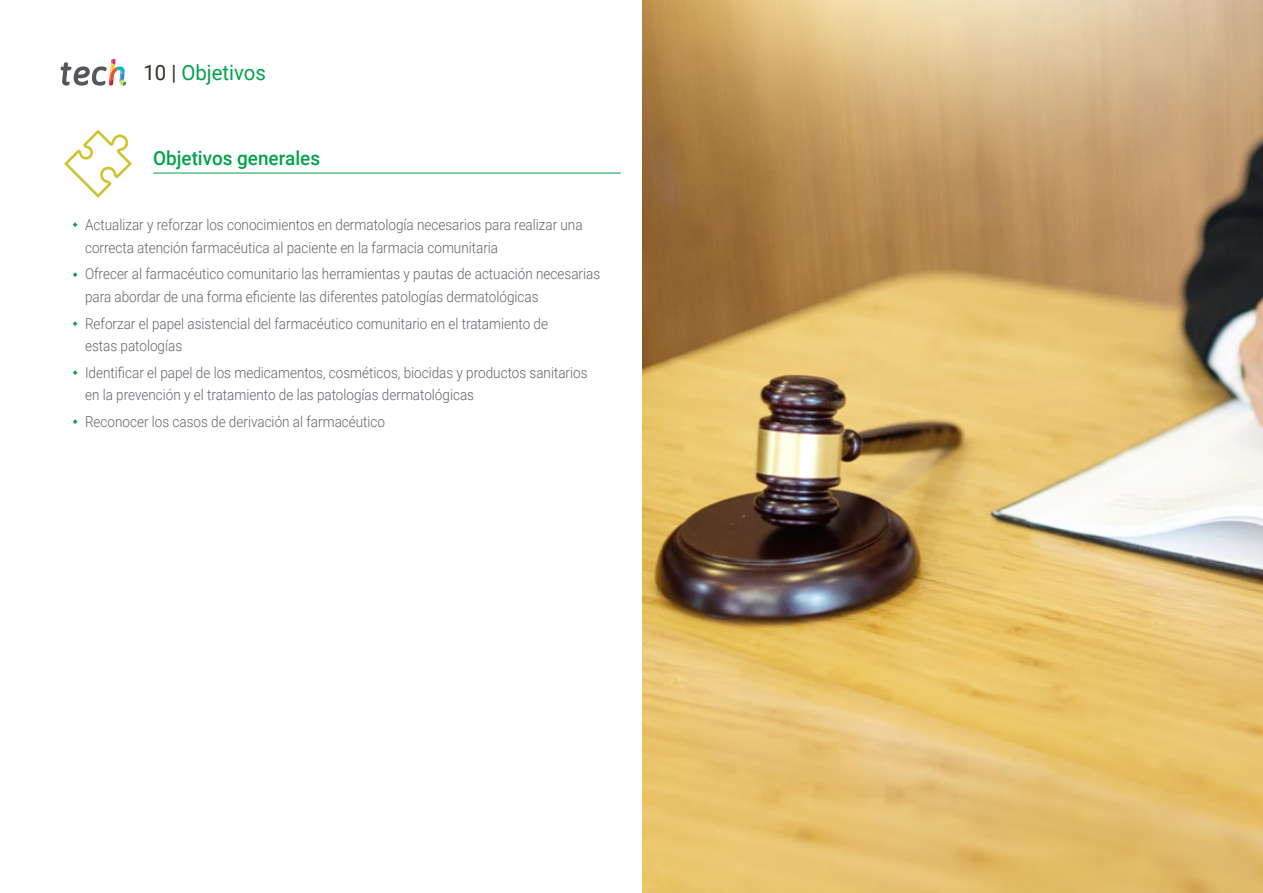
<style>
.page{position:relative;width:1263px;height:893px;background:#fff}
.page>*{position:absolute;margin:0;border:0;box-sizing:border-box;transform-origin:0 0}
.t1{font:21px "Roboto";color:#04a14d}
.t2{font:500 19.5px "Roboto";color:#04a14d}
.t3{font:300 15px/22.5px "Roboto";color:#61646a;scale:.9 1}
.s1{color:#312e20}
</style>
<div class="page">
<img style="left:642px;top:0;width:621px;height:893px">
<svg style="left:61px;top:59px;width:65px;height:27px"></svg>
<hr style="left:153px;top:173px;width:468px;height:1px;background:#04a14d">
<svg style="left:64px;top:130px;width:68px;height:68px"></svg>
<h1 class="t1" style="left:144px;top:57px;width:124px"><span class="s1">10 |</span> Objetivos</h1>
<h2 class="t2" style="left:153px;top:144px;width:169px">Objetivos generales</h2>
<p class="t3" style="left:85px;top:213px;width:554px">Actualizar y reforzar los conocimientos en dermatología necesarios para realizar una correcta atención farmacéutica al paciente en la farmacia comunitaria</p>
<p class="t3" style="left:85px;top:262px;width:574px">Ofrecer al farmacéutico comunitario las herramientas y pautas de actuación necesarias para abordar de una forma eficiente las diferentes patologías dermatológicas</p>
<p class="t3" style="left:85px;top:311px;width:516px">Reforzar el papel asistencial del farmacéutico comunitario en el tratamiento de estas patologías</p>
<p class="t3" style="left:85px;top:361px;width:560px">Identificar el papel de los medicamentos, cosméticos, biocidas y productos sanitarios en la prevención y el tratamiento de las patologías dermatológicas</p>
<p class="t3" style="left:85px;top:410px;width:335px">Reconocer los casos de derivación al farmacéutico</p>
</div>
